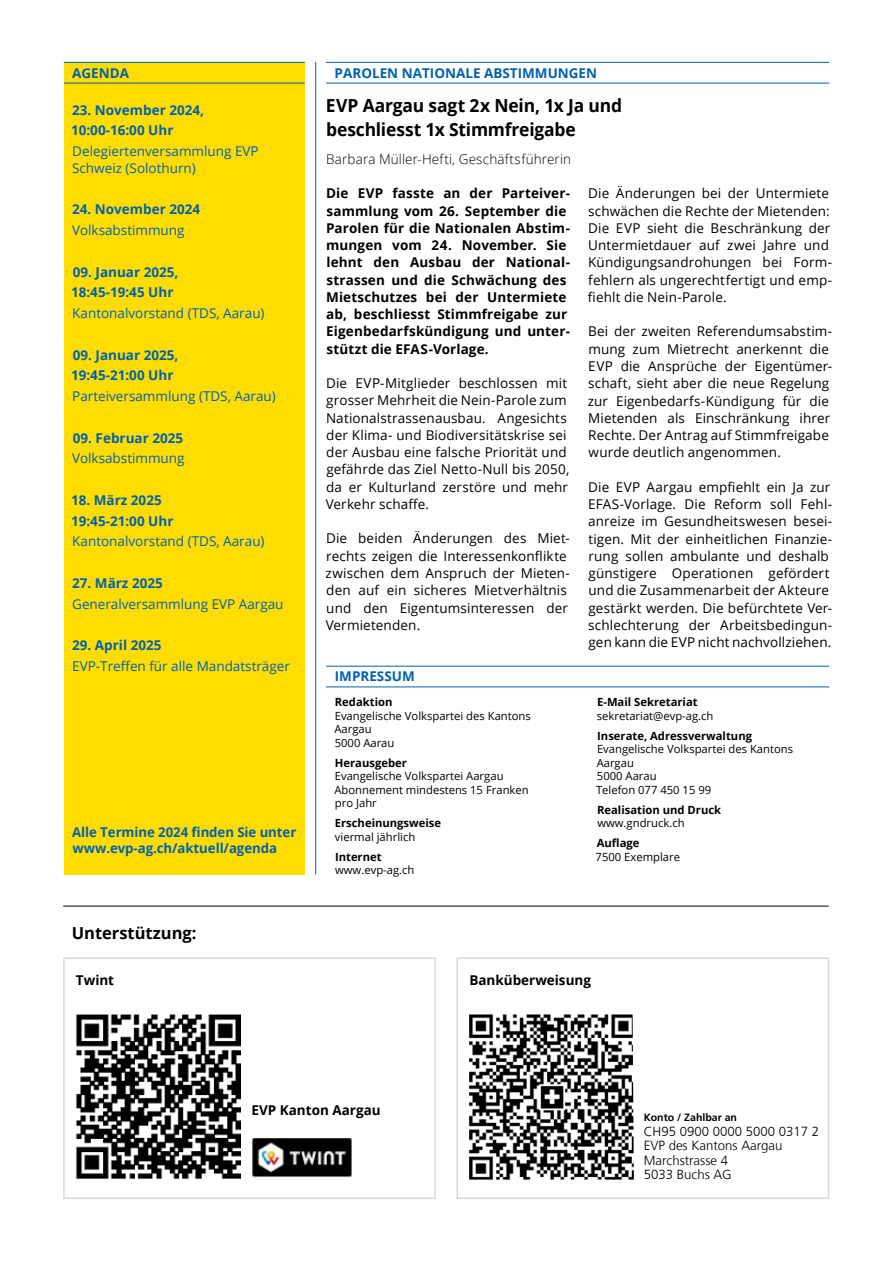
<style>
.page{position:relative;width:893px;height:1263px;background:#fff}
.page>*{position:absolute;margin:0;border:0;box-sizing:border-box;transform-origin:0 0}
.t1{font:700 18px/24px "Open Sans";letter-spacing:-.01em;color:#000}
.t2{font:700 16.5px "Open Sans";color:#000}
.t3{font:700 13.95px "Frutiger";color:#000}
.t4{font:13.5px/17.2px "Open Sans";letter-spacing:.01em;color:#000}
.t5{font:700 13.5px/17.2px "Open Sans";letter-spacing:.01em;color:#000}
.t6{font:700 13.5px/20.7px "Open Sans";color:#0061ad}
.t7{font:13.5px/16.5px "Open Sans";color:#0061ad}
.t8{font:300 13.5px "Open Sans";letter-spacing:.01em;color:#000}
.t9{font:300 13.2px/14.5px "Frutiger";color:#000}
.t10{font:11.25px/13.5px "Open Sans";color:#000}
.t11{font:700 11.25px "Open Sans";color:#000}
.t12{font:700 10.5px "Frutiger";color:#000}
</style>
<div class="page">
<hr style="left:315px;top:62px;width:1px;height:812px;background:#0061ad">
<div style="left:64px;top:62px;width:241px;height:812px;background:#fd0"></div>
<hr style="left:64px;top:62px;width:241px;height:1px;background:#0061ad">
<hr style="left:64px;top:83px;width:241px;height:1px;background:#0061ad">
<hr style="left:326px;top:666px;width:503px;height:1px;background:#0061ad">
<hr style="left:326px;top:686px;width:503px;height:1px;background:#0061ad">
<hr style="left:326px;top:62px;width:503px;height:1px;background:#0061ad">
<hr style="left:326px;top:83px;width:503px;height:1px;background:#0061ad">
<hr style="left:63px;top:906px;width:765px;height:1px;background:#000">
<img style="left:252px;top:1139px;width:100px;height:39px">
<svg style="left:469px;top:1014px;width:165px;height:166px"></svg>
<img style="left:76px;top:1014px;width:165px;height:166px">
<div style="left:63px;top:957px;width:373px;height:242px;border:2px solid #dadada"></div>
<div style="left:456px;top:957px;width:373px;height:242px;border:2px solid #dadada"></div>
<p class="t6" style="left:72px;top:62px;width:58px">AGENDA</p>
<p class="t6" style="left:71px;top:99px;width:135px">23. November 2024,<br>10:00-16:00 Uhr</p>
<p class="t7" style="left:72px;top:143px;width:188px">Delegiertenversammlung EVP<br>Schweiz (Solothurn)</p>
<p class="t6" style="left:72px;top:199px;width:130px">24. November 2024</p>
<p class="t7" style="left:72px;top:221px;width:114px">Volksabstimmung</p>
<p class="t6" style="left:71px;top:261px;width:109px">09. Januar 2025,<br>18:45-19:45 Uhr</p>
<p class="t7" style="left:72px;top:304px;width:194px">Kantonalvorstand (TDS, Aarau)</p>
<p class="t6" style="left:71px;top:344px;width:109px">09. Januar 2025,<br>19:45-21:00 Uhr</p>
<p class="t7" style="left:72px;top:387px;width:205px">Parteiversammlung (TDS, Aarau)</p>
<p class="t6" style="left:73px;top:427px;width:112px">09. Februar 2025</p>
<p class="t7" style="left:72px;top:450px;width:114px">Volksabstimmung</p>
<p class="t6" style="left:71px;top:489px;width:104px">18. März 2025<br>19:45-21:00 Uhr</p>
<p class="t7" style="left:72px;top:533px;width:194px">Kantonalvorstand (TDS, Aarau)</p>
<p class="t6" style="left:72px;top:572px;width:92px">27. März 2025</p>
<p class="t7" style="left:72px;top:595px;width:213px">Generalversammlung EVP Aargau</p>
<p class="t6" style="left:72px;top:634px;width:91px">29. April 2025</p>
<p class="t7" style="left:72px;top:657px;width:219px">EVP-Treffen für alle Mandatsträger</p>
<p class="t6" style="left:72px;top:823px;width:226px;line-height:16.5px">Alle Termine 2024 finden Sie unter www.evp-ag.ch/aktuell/agenda</p>
<p class="t2" style="left:72px;top:922px;width:126px">Unterstützung:</p>
<p class="t5" style="left:76px;top:971px;width:40px">Twint</p>
<p class="t6" style="left:335px;top:62px;width:264px">PAROLEN NATIONALE ABSTIMMUNGEN</p>
<h1 class="t1" style="left:326px;top:93px;width:298px">EVP Aargau sagt 2x Nein, 1x Ja und beschliesst 1x Stimmfreigabe</h1>
<p class="t8" style="left:326px;top:149px;width:247px">Barbara Müller-Hefti, Geschäftsführerin</p>
<p class="t5" style="left:326px;top:184px;width:245px">Die EVP fasste an der Parteiver&shy;sammlung vom 26. September die<br>Parolen für die Nationalen Abstim&shy;mungen vom 24. November. Sie lehnt den Ausbau der National&shy;strassen und die Schwächung des<br>Mietschutzes bei der Untermiete ab, beschliesst Stimmfreigabe zur<br>Eigenbedarfskündigung und unter&shy;stützt die EFAS-Vorlage.</p>
<p class="t4" style="left:326px;top:374px;width:245px">Die EVP-Mitglieder beschlossen mit grosser Mehrheit die Nein-Parole zum Nationalstrassenausbau. Angesichts der Klima- und Biodiversitätskrise sei der Ausbau eine falsche Priorität und gefährde das Ziel Netto-Null bis 2050, da er Kulturland zerstöre und mehr Verkehr schaffe.</p>
<p class="t4" style="left:326px;top:530px;width:246px">Die beiden Änderungen des Miet&shy;rechts zeigen die Interessenkonflikte zwischen dem Anspruch der Mieten&shy;den auf ein sicheres Mietverhältnis und den Eigentumsinteressen der<br>Vermietenden.</p>
<p class="t6" style="left:335px;top:666px;width:81px">IMPRESSUM</p>
<p class="t11" style="left:335px;top:694px;width:59px">Redaktion</p>
<p class="t10" style="left:334px;top:709px;width:198px">Evangelische Volkspartei des Kantons<br>Aargau<br>5000 Aarau</p>
<p class="t11" style="left:335px;top:755px;width:74px">Herausgeber</p>
<p class="t10" style="left:334px;top:769px;width:196px">Evangelische Volkspartei Aargau<br>Abonnement mindestens 15 Franken pro Jahr</p>
<p class="t11" style="left:335px;top:815px;width:108px">Erscheinungsweise</p>
<p class="t10" style="left:335px;top:829px;width:82px">viermal jährlich</p>
<p class="t11" style="left:335px;top:848px;width:48px">Internet</p>
<p class="t10" style="left:335px;top:863px;width:81px">www.evp-ag.ch</p>
<p class="t4" style="left:588px;top:185px;width:246px">Die Änderungen bei der Untermiete schwächen die Rechte der Mietenden:<br>Die EVP sieht die Beschränkung der Untermietdauer auf zwei Jahre und Kündigungsandrohungen bei Form&shy;fehlern als ungerechtfertigt und emp&shy;fiehlt die Nein-Parole.</p>
<p class="t4" style="left:588px;top:323px;width:246px">Bei der zweiten Referendumsabstim&shy;mung zum Mietrecht anerkennt die EVP die Ansprüche der Eigentümer&shy;schaft, sieht aber die neue Regelung zur Eigenbedarfs-Kündigung für die Mietenden als Einschränkung ihrer Rechte. Der Antrag auf Stimmfreigabe wurde deutlich angenommen.</p>
<p class="t4" style="left:588px;top:478px;width:245px">Die EVP Aargau empfiehlt ein Ja zur EFAS-Vorlage. Die Reform soll Fehl&shy;anreize im Gesundheitswesen besei&shy;tigen. Mit der einheitlichen Finanzie&shy;rung sollen ambulante und deshalb günstigere Operationen gefördert und die Zusammenarbeit der Akteure gestärkt werden. Die befürchtete Ver&shy;schlechterung der Arbeitsbedingun&shy;gen kann die EVP nicht nachvollziehen.</p>
<p class="t11" style="left:597px;top:694px;width:102px">E-Mail Sekretariat</p>
<p class="t10" style="left:597px;top:709px;width:118px">sekretariat@evp-ag.ch</p>
<p class="t11" style="left:597px;top:728px;width:156px">Inserate, Adressverwaltung</p>
<p class="t10" style="left:596px;top:742px;width:199px">Evangelische Volkspartei des Kantons<br>Aargau<br>5000 Aarau<br>Telefon 077 450 15 99</p>
<p class="t11" style="left:597px;top:802px;width:126px">Realisation und Druck</p>
<p class="t10" style="left:597px;top:816px;width:89px">www.gndruck.ch</p>
<p class="t11" style="left:597px;top:835px;width:44px">Auflage</p>
<p class="t10" style="left:596px;top:849px;width:86px">7500 Exemplare</p>
<p class="t5" style="left:469px;top:971px;width:123px">Banküberweisung</p>
<p class="t3" style="left:469px;top:976px;width:50px">Zahlteil</p>
<p class="t5" style="left:252px;top:1101px;width:131px">EVP Kanton Aargau</p>
<p class="t12" style="left:644px;top:1111px;width:95px">Konto / Zahlbar an</p>
<p class="t9" style="left:644px;top:1124px;width:177px">CH95 0900 0000 5000 0317 2<br>EVP des Kantons Aargau<br>Marchstrasse 4<br>5033 Buchs AG</p>
</div>
